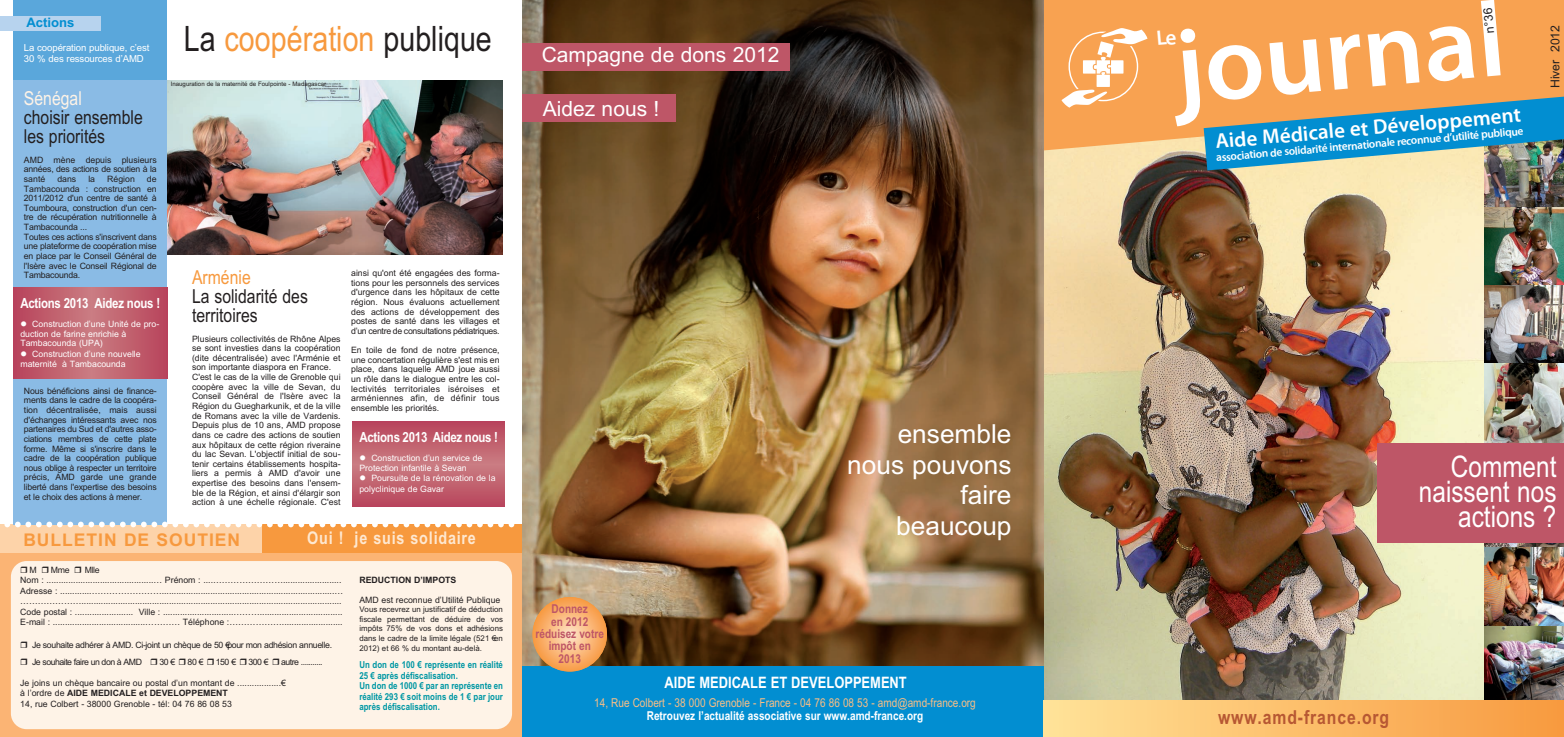
<style>
.page{position:relative;width:1564px;height:737px;background:#fff}
.page>*{position:absolute;margin:0;border:0;box-sizing:border-box;transform-origin:0 0}
.t1{font:600 106.75px "Myriad Pro";color:#fff}
.t2{font:52.5px "Times New Roman";color:#fff}
.t3{font:35px "Arial Narrow";color:#f7993e}
.t4{font:29.75px/25.4px "Arial Narrow";color:#fff;text-align:right}
.t5{font:26.25px/30.6px "Arial";color:#fff;text-align:right}
.t6{font:21px "Arial";color:#fff}
.t7{font:600 21px "Myriad Pro";color:#fff}
.t8{font:19.25px/19.2px "Arial Narrow";color:#231f20}
.t9{font:700 19.25px "Arial Narrow";letter-spacing:.045em;color:#b75833}
.t10{font:19.25px "Arial Narrow";color:#fef3e7}
.t11{font:19.25px "Arial Narrow";color:#f7993e}
.t12{font:700 17.5px "Arial Narrow";letter-spacing:.045em;color:#fee8d1}
.t13{font:700 17.5px "Arial";letter-spacing:.055em;color:#f7993e}
.t14{font:700 15.75px "Arial Narrow";color:#fff}
.t15{font:700 14px "Arial Narrow";letter-spacing:-.02em;color:#fff}
.t16{font:700 13.12px "Arial";color:#028ed1}
.t17{font:12.25px "Arial Narrow";color:#fbbe85}
.t18{font:700 12.25px "Arial Narrow";color:#fff}
.t19{font:700 12.25px/12.2px "Arial Narrow";color:#be5667;text-align:center}
.t20{font:12.25px "Arial";color:#231f20}
.t21{font:600 11.38px "Myriad Pro";color:#fff}
.t22{font:700 9.62px/10.5px "Arial Narrow";color:#0097a4}
.t23{font:9.62px/10.5px "Arial";letter-spacing:-.01em;color:#fff}
.t24{font:8.75px/9.6px "Arial";color:#231f20;text-align:justify}
.t25{font:8.75px/9.6px "Arial";letter-spacing:-.02em;color:#231f20}
.t26{font:8.75px/9.6px "Arial";color:#fff}
.t27{font:8.75px/16.6px "Arial";letter-spacing:-.04em;color:#231f20}
.t28{font:700 8.75px "Arial";color:#231f20}
.t29{font:7.88px/9.6px "Arial";color:#231f20;text-align:justify}
.t30{font:6.12px "Arial";color:#231f20}
.s1{color:#231f20}
.s2{font-weight:700}
</style>
<div class="page">
<img style="left:0;top:0;width:1563px;height:737px">
<svg style="left:21px;top:566px;width:6px;height:7px"></svg>
<svg style="left:42px;top:566px;width:6px;height:7px"></svg>
<svg style="left:75px;top:566px;width:6px;height:7px"></svg>
<svg style="left:21px;top:642px;width:6px;height:6px"></svg>
<svg style="left:21px;top:658px;width:6px;height:7px"></svg>
<svg style="left:151px;top:658px;width:6px;height:7px"></svg>
<svg style="left:179px;top:658px;width:7px;height:7px"></svg>
<svg style="left:208px;top:658px;width:6px;height:7px"></svg>
<svg style="left:240px;top:658px;width:6px;height:7px"></svg>
<svg style="left:273px;top:658px;width:6px;height:7px"></svg>
<svg style="left:21px;top:321px;width:5px;height:5px"></svg>
<svg style="left:21px;top:351px;width:5px;height:5px"></svg>
<svg style="left:360px;top:455px;width:5px;height:5px"></svg>
<svg style="left:360px;top:476px;width:5px;height:5px"></svg>
<svg style="left:1157px;top:30px;width:19px;height:15px"></svg>
<h3 class="t16" style="left:26px;top:15px;width:50px">Actions</h3>
<p class="t23" style="left:24px;top:43px;width:127px">La coopération publique, c’est<br>30 % des ressources d’AMD</p>
<h3 class="t10" style="left:24px;top:87px;width:59px">Sénégal</h3>
<h3 class="t8" style="left:24px;top:108px;width:120px">choisir ensemble les priorités</h3>
<p class="t24" style="left:24px;top:155px;width:134px">AMD mène depuis plusieurs années, des actions de soutien à la santé</p>
<p class="t24" style="left:57px;top:174px;width:20px">dans</p>
<p class="t24" style="left:88px;top:174px;width:8px">la</p>
<p class="t24" style="left:107px;top:174px;width:29px">Région</p>
<p class="t25" style="left:24px;top:174px;width:134px;text-indent:123px">de<br>Tambacounda : construction en<br>2011/2012 d'un centre de santé à<br>Toumboura, construction d'un cen&shy;tre de récupération nutritionnelle à<br>Tambacounda ...<br>Toutes ces actions s'inscrivent dans une plateforme de coopération mise en place par le Conseil Général de l'Isère avec le Conseil Régional de<br>Tambacounda.</p>
<h3 class="t15" style="left:20px;top:295px;width:141px">Actions 2013 Aidez nous !</h3>
<p class="t26" style="left:20px;top:319px;width:140px;text-indent:12px">Construction d’une Unité de pro&shy;duction de farine enrichie à<br>Tambacounda (UPA)</p>
<p class="t26" style="left:20px;top:349px;width:122px;line-height:10.5px;text-indent:12px">Construction d’une nouvelle maternité à Tambacounda</p>
<p class="t24" style="left:24px;top:386px;width:134px">Nous bénéficions ainsi de finance&shy;ments dans le cadre de la coopéra&shy;tion décentralisée, mais aussi d'échanges intéressants avec nos partenaires du Sud et d'autres asso&shy;ciations membres de cette plate forme. Même si s'inscrire dans le cadre de la coopération publique nous oblige à respecter un territoire précis, AMD garde une grande liberté dans l'expertise des besoins et le choix des actions à mener.</p>
<h3 class="t3" style="left:184px;top:19px;width:309px"><span class="s1">La</span> coopération <span class="s1">publique</span></h3>
<p class="t30" style="left:171px;top:80px;width:157px">Inauguration de la maternité de Foulpointe - Madagascar</p>
<h3 class="t11" style="left:192px;top:266px;width:60px">Arménie</h3>
<h3 class="t8" style="left:192px;top:287px;width:117px">La solidarité des territoires</h3>
<p class="t24" style="left:192px;top:334px;width:150px;text-align:left">Plusieurs collectivités de Rhône Alpes se sont investies dans la coopération (dite décentralisée) avec l'Arménie et son importante diaspora en France.<br>C'est le cas de la ville de Grenoble qui coopère avec la ville de Sevan, du Conseil Général de l'Isère avec la Région du Guegharkunik, et de la ville de Romans avec la ville de Vardenis.<br>Depuis plus de 10 ans, AMD propose dans ce cadre des actions de soutien aux hôpitaux de cette région riveraine du lac Sevan. L'objectif initial de sou&shy;tenir certains établissements hospita&shy;liers a permis à AMD d'avoir une expertise des besoins dans l'ensem&shy;ble de la Région, et ainsi d'élargir son action à une échelle régionale. C'est</p>
<p class="t24" style="left:351px;top:268px;width:150px">ainsi qu'ont été engagées des forma&shy;tions pour les personnels des services d'urgence dans les hôpitaux de cette région. Nous évaluons actuellement des actions de développement des postes de santé dans les villages et d’un centre de consultations pédiatriques.</p>
<p class="t24" style="left:351px;top:345px;width:150px">En toile de fond de notre présence, une concertation régulière s'est mis en place, dans laquelle AMD joue aussi un rôle dans le dialogue entre les col&shy;lectivités territoriales iséroises et arméniennes afin, de définir tous ensemble les priorités.</p>
<h3 class="t15" style="left:359px;top:429px;width:140px">Actions 2013 Aidez nous !</h3>
<p class="t26" style="left:359px;top:453px;width:125px;text-indent:12px">Construction d’un service de<br>Protection infantile à Sevan</p>
<p class="t26" style="left:359px;top:473px;width:138px;line-height:10.5px;text-indent:12px">Poursuite de la rénovation de la polyclinique de Gavar</p>
<h2 class="t2" style="left:1px;top:478px;width:519px">.................................................</h2>
<h3 class="t13" style="left:23px;top:529px;width:218px">BULLETIN DE SOUTIEN</h3>
<h3 class="t12" style="left:307px;top:528px;width:170px">Oui ! je suis solidaire</h3>
<p class="t24" style="left:30px;top:565px;width:9px">M</p>
<p class="t24" style="left:51px;top:565px;width:20px">Mme</p>
<p class="t24" style="left:20px;top:564px;width:324px;line-height:10.5px;text-align:left;text-indent:64px">Mlle<br>Nom : ............................................… Prénom : ....……………………........................<br>Adresse : .............…………………….......................................................................… …………………...........................................................................................................<br>Code postal : ........................ Ville : .............................………..................................<br>E-mail : ......................................………… Téléphone :……………….........................</p>
<p class="t27" style="left:32px;top:637px;width:301px">Je souhaite adhérer à AMD. Ci-joint un chèque de 50 €pour mon adhésion annuelle.<br>Je souhaite faire un don à AMD</p>
<p class="t28" style="left:359px;top:575px;width:98px">REDUCTION D’IMPOTS</p>
<p class="t24" style="left:359px;top:595px;width:143px">AMD est reconnue d’Utilité Publique</p>
<p class="t29" style="left:359px;top:604px;width:145px">Vous recevrez un justificatif de déduction fiscale permettant de déduire de vos impôts 75% de vos dons et adhésions dans le cadre de la limite légale (521 €en 2012) et 66 % du montant au-delà.</p>
<p class="t22" style="left:359px;top:659px;width:145px">Un don de 100 € représente en réalité<br>25 € après défiscalisation.<br>Un don de 1000 € par an représente en réalité 293 € soit moins de 1 € par jour après défiscalisation.</p>
<p class="t24" style="left:159px;top:657px;width:18px">30 €</p>
<p class="t24" style="left:188px;top:657px;width:18px">80 €</p>
<p class="t24" style="left:216px;top:657px;width:22px">150 €</p>
<p class="t24" style="left:248px;top:657px;width:22px">300 €</p>
<p class="t24" style="left:281px;top:657px;width:43px">autre ...........</p>
<p class="t24" style="left:20px;top:677px;width:267px;line-height:10.5px;text-align:left">Je joins un chèque bancaire ou postal d’un montant de ..................€ à l’ordre de <span class="s2">AIDE MEDICALE et DEVELOPPEMENT<br></span>14, rue Colbert - 38000 Grenoble - tél: 04 76 86 08 53</p>
<h3 class="t6" style="left:542px;top:43px;width:239px">Campagne de dons 2012</h3>
<h3 class="t6" style="left:543px;top:96px;width:118px">Aidez nous !</h3>
<h3 class="t19" style="left:535px;top:603px;width:70px">Donnez<br>en 2012 réduisez votre impôt en<br>2013</h3>
<h3 class="t5" style="left:847px;top:418px;width:166px">ensemble nous pouvons faire beaucoup</h3>
<h3 class="t14" style="left:664px;top:673px;width:244px">AIDE MEDICALE ET DEVELOPPEMENT</h3>
<h3 class="t17" style="left:594px;top:696px;width:383px">14, Rue Colbert - 38 000 Grenoble - France - 04 76 86 08 53 - amd@amd-france.org</h3>
<h3 class="t18" style="left:647px;top:709px;width:278px">Retrouvez l’actualité associative sur www.amd-france.org</h3>
<h1 class="t1" style="left:1171px;top:28px;width:332px;rotate:-5deg">journal</h1>
<h3 class="t20" style="left:1482px;top:33px;width:27px;rotate:-95deg">n°36</h3>
<h3 class="t7" style="left:1214px;top:133px;width:308px;rotate:-5deg">Aide Médicale et Développement</h3>
<h3 class="t21" style="left:1215px;top:153px;width:310px;rotate:-5deg">association de solidarité internationale reconnue d’utilité publique</h3>
<h3 class="t20" style="left:1548px;top:88px;width:65px;rotate:-90deg">Hiver 2012</h3>
<h3 class="t4" style="left:1418px;top:453px;width:139px">Comment naissent nos actions ?</h3>
<h3 class="t9" style="left:1218px;top:706px;width:173px">www.amd-france.org</h3>
</div>
